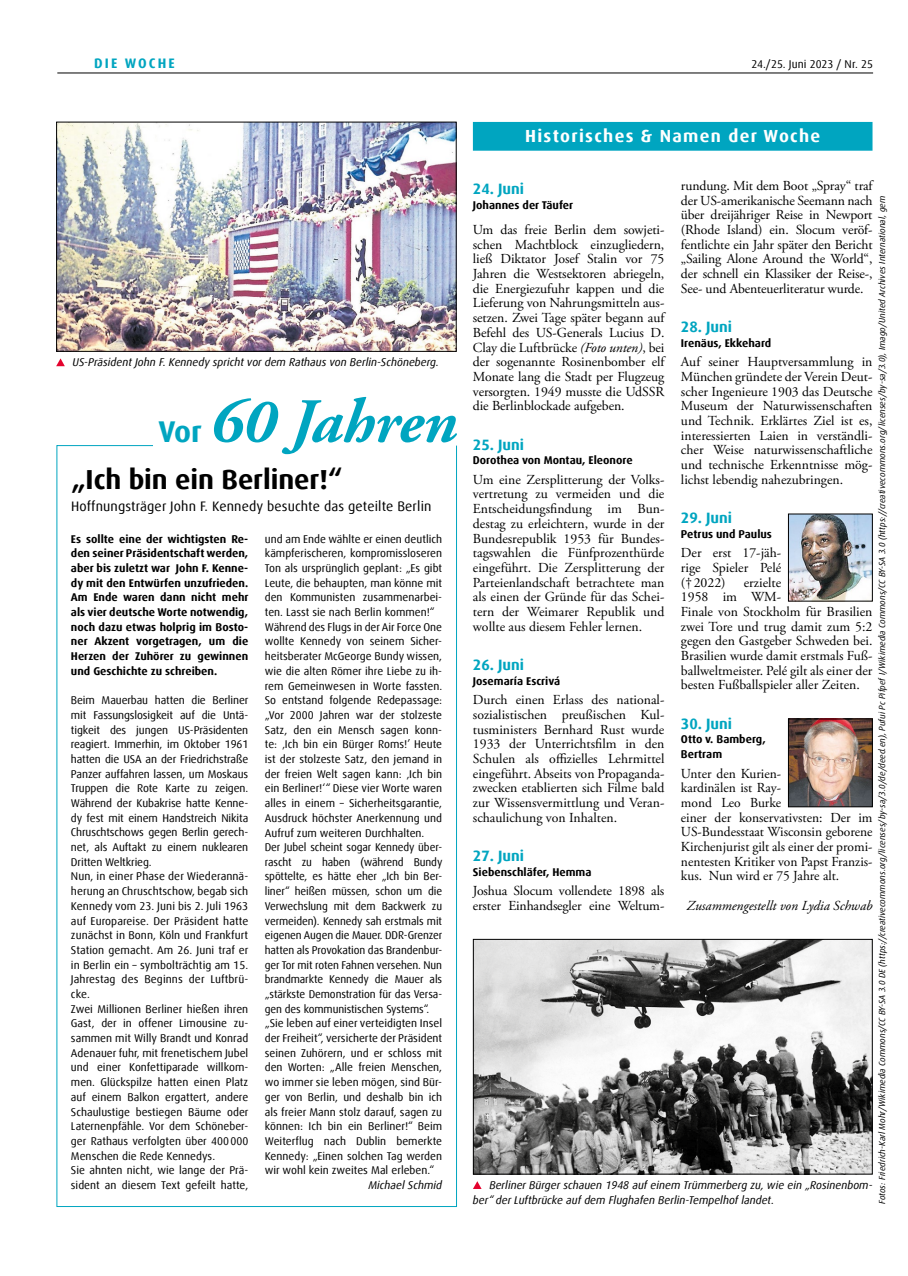
<style>
.page{position:relative;width:908px;height:1276px;background:#fff}
.page>*{position:absolute;margin:0;border:0;box-sizing:border-box;transform-origin:0 0}
.t1{font:italic 700 62.5px "Adobe Garamond Pro";color:#00a5c0}
.t2{font:700 27.5px "Dax Offc Pro";color:#000}
.t3{font:700 17.5px "Dax Offc Pro";letter-spacing:.075em;color:#fff}
.t4{font:700 15px "Dax Offc Pro";color:#00a5c0}
.t5{font:13.75px/14.6px "Adobe Garamond Pro";color:#000;text-align:justify}
.t6{font:13.75px "Dax Offc Pro";letter-spacing:.01em;color:#000}
.t7{font:italic 13.75px "Adobe Garamond Pro";color:#000}
.t8{font:700 13.75px "Dax Offc Pro";letter-spacing:.15em;color:#00a5c0}
.t9{font:11.25px/14.6px "Dax Offc Pro";color:#000}
.t10{font:700 11.25px/14.8px "Dax Offc Pro";color:#000;text-align:justify}
.t11{font:italic 11.25px/14.8px "Dax Offc Pro";color:#000}
.t12{font:italic 8.75px "Dax Offc Pro";color:#000}
.s1{font-family:"Dax Offc Pro";font-style:normal;font-size:30px}
.s2{font-style:italic}
</style>
<div class="page">
<svg style="left:56px;top:445px;width:401px;height:762px"></svg>
<img style="left:58px;top:124px;width:396px;height:225px">
<div style="left:472px;top:122px;width:400px;height:29px;background:#00a5c0"></div>
<svg style="left:56px;top:358px;width:9px;height:8px"></svg>
<hr style="left:57px;top:73px;width:815px;height:1px;background:#000">
<img style="left:475px;top:941px;width:395px;height:231px">
<div style="left:473px;top:939px;width:399px;height:235px;border:1px solid #000"></div>
<svg style="left:473px;top:1181px;width:8px;height:8px"></svg>
<img style="left:790px;top:516px;width:80px;height:83px">
<img style="left:790px;top:721px;width:80px;height:84px">
<div style="left:788px;top:719px;width:84px;height:88px;border:1px solid #000"></div>
<p class="t8" style="left:94px;top:54px;width:82px">DIE WOCHE</p>
<p class="t9" style="left:751px;top:56px;width:123px">24./25. Juni 2023 / Nr. 25</p>
<p class="t11" style="left:72px;top:355px;width:368px">US-Präsident John F. Kennedy spricht vor dem Rathaus von Berlin-Schöneberg.</p>
<h1 class="t1" style="left:158px;top:386px;width:300px"><span class="s1">Vor</span> 60 Jahren</h1>
<h2 class="t2" style="left:71px;top:461px;width:273px">„Ich bin ein Berliner!“</h2>
<p class="t6" style="left:71px;top:497px;width:362px">Hoffnungsträger John F. Kennedy besuchte das geteilte Berlin</p>
<p class="t10" style="left:71px;top:531px;width:179px">Es sollte eine der wichtigsten Re&shy;den seiner Präsidentschaft werden, aber bis zuletzt war John F. Kenne&shy;dy mit den Entwürfen unzufrieden.<br>Am Ende waren dann nicht mehr als vier deutsche Worte notwendig, noch dazu etwas holprig im Bosto&shy;ner Akzent vorgetragen, um die Herzen der Zuhörer zu gewinnen und Geschichte zu schreiben.</p>
<p class="t9" style="left:71px;top:693px;width:179px">Beim Mauerbau hatten die Berliner mit Fassungslosigkeit auf die Untä&shy;tigkeit des jungen US-Präsidenten reagiert. Immerhin, im Oktober 1961 hatten die USA an der Friedrichstraße Panzer auffahren lassen, um Moskaus Truppen die Rote Karte zu zeigen.<br>Während der Kubakrise hatte Kenne&shy;dy fest mit einem Handstreich Nikita Chruschtschows gegen Berlin gerech&shy;net, als Auftakt zu einem nuklearen Dritten Weltkrieg.<br>Nun, in einer Phase der Wiederannä&shy;herung an Chruschtschow, begab sich Kennedy vom 23. Juni bis 2. Juli 1963 auf Europareise. Der Präsident hatte zunächst in Bonn, Köln und Frankfurt Station gemacht. Am 26. Juni traf er in Berlin ein – symbolträchtig am 15.<br>Jahrestag des Beginns der Luftbrü&shy;cke.<br>Zwei Millionen Berliner hießen ihren Gast, der in offener Limousine zu&shy;sammen mit Willy Brandt und Konrad Adenauer fuhr, mit frenetischem Jubel und einer Konfettiparade willkom&shy;men. Glückspilze hatten einen Platz auf einem Balkon ergattert, andere Schaulustige bestiegen Bäume oder Laternenpfähle. Vor dem Schöneber&shy;ger Rathaus verfolgten über 400000<br>Menschen die Rede Kennedys.<br>Sie ahnten nicht, wie lange der Prä&shy;sident an diesem Text gefeilt hatte,</p>
<p class="t9" style="left:265px;top:531px;width:179px">und am Ende wählte er einen deutlich kämpferischeren, kompromissloseren Ton als ursprünglich geplant: „Es gibt Leute, die behaupten, man könne mit den Kommunisten zusammenarbei&shy;ten. Lasst sie nach Berlin kommen!“ Während des Flugs in der Air Force One wollte Kennedy von seinem Sicher&shy;heitsberater McGeorge Bundy wissen, wie die alten Römer ihre Liebe zu ih&shy;rem Gemeinwesen in Worte fassten.<br>So entstand folgende Redepassage: „Vor 2000 Jahren war der stolzeste Satz, den ein Mensch sagen konn&shy;te: ‚Ich bin ein Bürger Roms!’ Heute ist der stolzeste Satz, den jemand in der freien Welt sagen kann: ‚Ich bin ein Berliner!‘“ Diese vier Worte waren alles in einem – Sicherheitsgarantie, Ausdruck höchster Anerkennung und Aufruf zum weiteren Durchhalten.<br>Der Jubel scheint sogar Kennedy über&shy;rascht zu haben (während Bundy spöttelte, es hätte eher „Ich bin Ber&shy;liner“ heißen müssen, schon um die Verwechslung mit dem Backwerk zu vermeiden). Kennedy sah erstmals mit eigenen Augen die Mauer. DDR-Grenzer hatten als Provokation das Brandenbur&shy;ger Tor mit roten Fahnen versehen. Nun brandmarkte Kennedy die Mauer als „stärkste Demonstration für das Versa&shy;gen des kommunistischen Systems“. „Sie leben auf einer verteidigten Insel der Freiheit“, versicherte der Präsident seinen Zuhörern, und er schloss mit den Worten: „Alle freien Menschen, wo immer sie leben mögen, sind Bür&shy;ger von Berlin, und deshalb bin ich als freier Mann stolz darauf, sagen zu können: Ich bin ein Berliner!“ Beim Weiterflug nach Dublin bemerkte Kennedy: „Einen solchen Tag werden wir wohl kein zweites Mal erleben.“</p>
<p class="t11" style="left:368px;top:1177px;width:75px">Michael Schmid</p>
<h3 class="t3" style="left:525px;top:124px;width:297px">Historisches &amp; Namen der Woche</h3>
<p class="t5" style="left:680px;top:179px;width:193px">rundung. Mit dem Boot „Spray“ traf der US-amerikanische Seemann nach über dreijähriger Reise in Newport (Rhode Island) ein. Slocum veröf&shy;fentlichte ein Jahr später den Bericht „Sailing Alone Around the World“, der schnell ein Klassiker der Reise-, See- und Abenteuerliteratur wurde.</p>
<h3 class="t4" style="left:680px;top:317px;width:53px">28. Juni</h3>
<p class="t10" style="left:680px;top:335px;width:92px">Irenäus, Ekkehard</p>
<p class="t5" style="left:680px;top:355px;width:193px">Auf seiner Hauptversammlung in München gründete der Verein Deut&shy;scher Ingenieure 1903 das Deutsche Museum der Naturwissenschaften und Technik. Erklärtes Ziel ist es, interessierten Laien in verständli&shy;cher Weise naturwissenschaftliche und technische Erkenntnisse mög&shy;lichst lebendig nahezubringen.</p>
<h3 class="t4" style="left:680px;top:508px;width:53px">29. Juni</h3>
<p class="t10" style="left:680px;top:526px;width:92px">Petrus und Paulus</p>
<p class="t5" style="left:680px;top:546px;width:102px">Der erst 17-jäh&shy;rige Spieler Pelé (†2022)</p>
<h3 class="t4" style="left:472px;top:179px;width:53px">24. Juni</h3>
<p class="t10" style="left:472px;top:197px;width:102px">Johannes der Täufer</p>
<p class="t5" style="left:472px;top:223px;width:193px">Um das freie Berlin dem sowjeti&shy;schen Machtblock einzugliedern, ließ Diktator Josef Stalin vor 75<br>Jahren die Westsektoren abriegeln, die Energiezufuhr kappen und die Lieferung von Nahrungsmitteln aus&shy;setzen. Zwei Tage später begann auf Befehl des US-Generals Lucius D.<br>Clay die Luftbrücke <span class="s2">(Foto unten)</span>, bei der sogenannte Rosinenbomber elf Monate lang die Stadt per Flugzeug versorgten. 1949 musste die UdSSR die Berlinblockade aufgeben.</p>
<h3 class="t4" style="left:472px;top:435px;width:53px">25. Juni</h3>
<p class="t10" style="left:472px;top:453px;width:161px">Dorothea von Montau, Eleonore</p>
<p class="t5" style="left:472px;top:472px;width:193px">Um eine Zersplitterung der Volks&shy;vertretung zu vermeiden und die Entscheidungsfindung im Bun&shy;destag zu erleichtern, wurde in der Bundesrepublik 1953 für Bundes&shy;tagswahlen die Fünfprozenthürde eingeführt. Die Zersplitterung der Parteienlandschaft betrachtete man als einen der Gründe für das Schei&shy;tern der Weimarer Republik und wollte aus diesem Fehler lernen.</p>
<h3 class="t4" style="left:472px;top:655px;width:53px">26. Juni</h3>
<p class="t10" style="left:472px;top:673px;width:89px">Josemaría Escrivá</p>
<p class="t5" style="left:472px;top:693px;width:193px">Durch einen Erlass des national&shy;sozialistischen preußischen Kul&shy;tusministers Bernhard Rust wurde 1933 der Unterrichtsfilm in den Schulen als offizielles Lehrmittel eingeführt. Abseits von Propaganda&shy;zwecken etablierten sich Filme bald zur Wissensvermittlung und Veran&shy;schaulichung von Inhalten.</p>
<h3 class="t4" style="left:472px;top:846px;width:53px">27. Juni</h3>
<p class="t10" style="left:472px;top:864px;width:120px">Siebenschläfer, Hemma</p>
<p class="t5" style="left:472px;top:884px;width:193px">Joshua Slocum vollendete 1898 als erster Einhandsegler eine Weltum-</p>
<p class="t12" style="left:876px;top:1204px;width:1009px;rotate:-90deg">Fotos: Friedrich-Karl Mohr/Wikimedia Commons/CC BY-SA 3.0 DE (https://creativecommons.org/licenses/by-sa/3.0/de/deed.en), Pufui Pc Pifpef I/Wikimedia Commons/CC BY-SA 3.0 (https://creativecommons.org/licenses/by-sa/3.0), Imago/United Archives International, gem</p>
<p class="t5" style="left:680px;top:575px;width:193px;text-align:left;text-indent:63px">erzielte<br>1958 im WM-<br>Finale von Stockholm für Brasilien zwei Tore und trug damit zum 5:2 gegen den Gastgeber Schweden bei.<br>Brasilien wurde damit erstmals Fuß&shy;ballweltmeister. Pelé gilt als einer der besten Fußballspieler aller Zeiten.</p>
<h3 class="t4" style="left:680px;top:714px;width:53px">30. Juni</h3>
<p class="t10" style="left:680px;top:732px;width:86px">Otto v. Bamberg,<br>Bertram</p>
<p class="t5" style="left:680px;top:766px;width:193px;text-align:left">Unter den Kurien-<br>kardinälen ist Ray-<br>mond Leo Burke<br>einer der konservativsten: Der im<br>US-Bundesstaat Wisconsin geborene<br>Kirchenjurist gilt als einer der promi&shy;nentesten Kritiker von Papst Franzis&shy;kus. Nun wird er 75 Jahre alt.</p>
<p class="t7" style="left:686px;top:897px;width:187px">Zusammengestellt von Lydia Schwab</p>
<p class="t11" style="left:472px;top:1177px;width:401px;text-indent:17px">Berliner Bürger schauen 1948 auf einem Trümmerberg zu, wie ein „Rosinenbom&shy;ber“ der Luftbrücke auf dem Flughafen Berlin-Tempelhof landet.</p>
</div>
